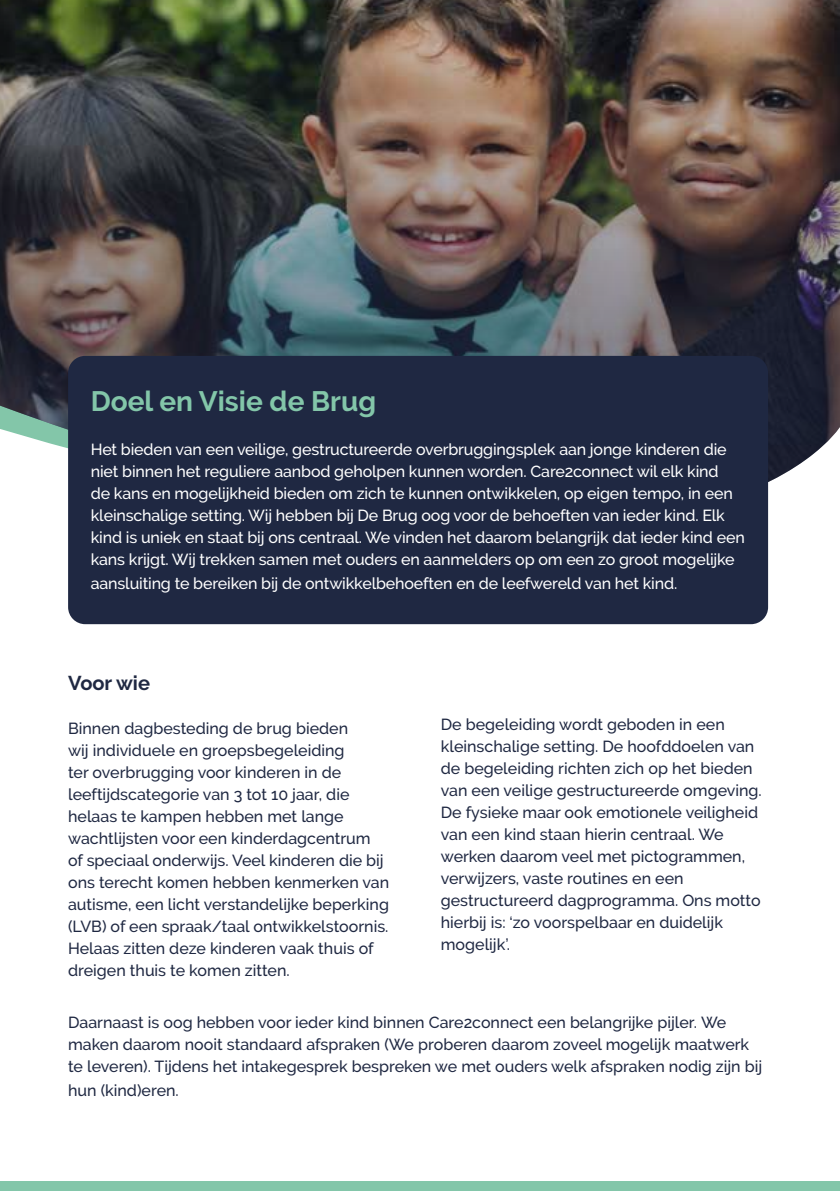
<style>
.page{position:relative;width:840px;height:1191px;background:#fff}
.page>*{position:absolute;margin:0;border:0;box-sizing:border-box;transform-origin:0 0}
.t1{font:700 28px "Raleway";color:#83c6a9}
.t2{font:700 20px "Raleway";color:#1f2842}
.t3{font:500 16px/22px "Raleway";color:#1f2842}
.t4{font:500 16px/22px "Raleway";letter-spacing:-.01em;color:#fff}
</style>
<div class="page">
<img style="left:0;top:0;width:839px;height:526px">
<div style="left:68px;top:356px;width:699px;height:268px;background:#1f2842;border-radius:17px"></div>
<div style="left:0;top:1181px;width:839px;height:10px;background:#83c6a9"></div>
<h1 class="t1" style="left:91px;top:385px;width:287px">Doel en Visie de Brug</h1>
<p class="t4" style="left:91px;top:438px;width:655px">Het bieden van een veilige, gestructureerde overbruggingsplek aan jonge kinderen die niet binnen het reguliere aanbod geholpen kunnen worden. Care2connect wil elk kind<br>de kans en mogelijkheid bieden om zich te kunnen ontwikkelen, op eigen tempo, in een kleinschalige setting. Wij hebben bij De Brug oog voor de behoeften van ieder kind. Elk kind is uniek en staat bij ons centraal. We vinden het daarom belangrijk dat ieder kind een kans krijgt. Wij trekken samen met ouders en aanmelders op om een zo groot mogelijke</p>
<p class="t4" style="left:91px;top:572px;width:587px">aansluiting te bereiken bij de ontwikkelbehoeften en de leefwereld van het kind.</p>
<p class="t2" style="left:68px;top:671px;width:83px">Voor wie</p>
<p class="t3" style="left:68px;top:717px;width:322px">Binnen dagbesteding de brug bieden<br>wij individuele en groepsbegeleiding<br>ter overbrugging voor kinderen in de leeftijdscategorie van 3 tot 10 jaar, die helaas te kampen hebben met lange wachtlijsten voor een kinderdagcentrum of speciaal onderwijs. Veel kinderen die bij ons terecht komen hebben kenmerken van autisme, een licht verstandelijke beperking (LVB) of een spraak/taal ontwikkelstoornis.<br>Helaas zitten deze kinderen vaak thuis of dreigen thuis te komen zitten.</p>
<p class="t3" style="left:440px;top:713px;width:322px">De begeleiding wordt geboden in een kleinschalige setting. De hoofddoelen van de begeleiding richten zich op het bieden van een veilige gestructureerde omgeving.<br>De fysieke maar ook emotionele veiligheid van een kind staan hierin centraal. We werken daarom veel met pictogrammen, verwijzers, vaste routines en een gestructureerd dagprogramma. Ons motto hierbij is: ‘zo voorspelbaar en duidelijk mogelijk’.</p>
<p class="t3" style="left:68px;top:1011px;width:695px">Daarnaast is oog hebben voor ieder kind binnen Care2connect een belangrijke pijler. We maken daarom nooit standaard afspraken (We proberen daarom zoveel mogelijk maatwerk te leveren). Tijdens het intakegesprek bespreken we met ouders welk afspraken nodig zijn bij</p>
<p class="t3" style="left:68px;top:1079px;width:112px">hun (kind)eren.</p>
</div>
